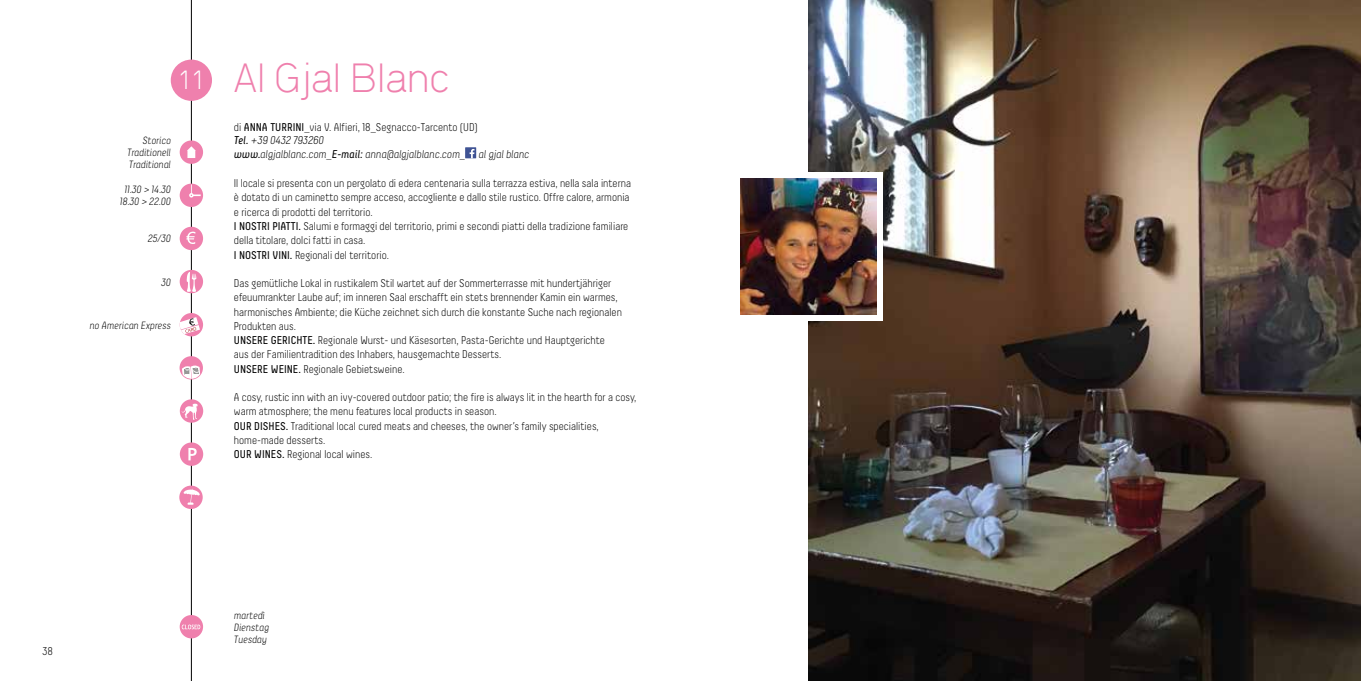
<style>
.page{position:relative;width:1361px;height:681px;background:#fff}
.page>*{position:absolute;margin:0;border:0;box-sizing:border-box;transform-origin:0 0}
.t1{font:300 37.5px "Kune";color:#ef80ad}
.t2{font:300 24px "Kune";color:#fff}
.t3{font:300 11.25px/14.2px "Decima";color:#000}
.t4{font:italic 300 11.25px/13.5px "Decima";color:#000}
.t5{font:italic 300 10.5px/12px "Decima";color:#000;text-align:justify}
.s1{font-style:normal}
.s2{font-weight:400;font-style:normal}
.s3{font-weight:400}
</style>
<div class="page">
<hr style="left:191px;top:0;width:1px;height:680px;background:#000">
<div style="left:180px;top:356px;width:23px;height:23px;background:#ef80ad;border-radius:50%"></div>
<svg style="left:182px;top:365px;width:18px;height:14px"></svg>
<div style="left:180px;top:399px;width:23px;height:23px;background:#ef80ad;border-radius:50%"></div>
<svg style="left:181px;top:403px;width:17px;height:17px"></svg>
<div style="left:180px;top:442px;width:23px;height:23px;background:#ef80ad;border-radius:50%"></div>
<svg style="left:188px;top:448px;width:9px;height:12px"></svg>
<div style="left:180px;top:183px;width:23px;height:24px;background:#ef80ad;border-radius:50%"></div>
<svg style="left:189px;top:184px;width:12px;height:13px"></svg>
<div style="left:180px;top:140px;width:23px;height:24px;background:#ef80ad;border-radius:50%"></div>
<svg style="left:187px;top:146px;width:9px;height:12px"></svg>
<div style="left:180px;top:227px;width:23px;height:23px;background:#ef80ad;border-radius:50%"></div>
<svg style="left:186px;top:231px;width:9px;height:13px"></svg>
<div style="left:180px;top:270px;width:23px;height:23px;background:#ef80ad;border-radius:50%"></div>
<svg style="left:187px;top:272px;width:9px;height:20px"></svg>
<div style="left:180px;top:313px;width:23px;height:23px;background:#ef80ad;border-radius:50%"></div>
<svg style="left:180px;top:317px;width:20px;height:17px"></svg>
<div style="left:171px;top:60px;width:41px;height:41px;background:#ef80ad;border-radius:50%"></div>
<div style="left:180px;top:614px;width:23px;height:24px;background:#ef80ad;border-radius:50%"></div>
<svg style="left:182px;top:624px;width:18px;height:5px"></svg>
<svg style="left:179px;top:485px;width:24px;height:23px"></svg>
<svg style="left:184px;top:488px;width:16px;height:16px"></svg>
<div style="left:465px;top:147px;width:11px;height:11px;background:#3f5394"></div>
<svg style="left:469px;top:149px;width:5px;height:9px"></svg>
<img style="left:808px;top:0;width:553px;height:680px">
<div style="left:733px;top:172px;width:149px;height:149px;background:#fff"></div>
<img style="left:740px;top:179px;width:136px;height:136px">
<h2 class="t2" style="left:178px;top:61px;width:28px">11</h2>
<p class="t5" style="left:127px;top:134px;width:45px;text-indent:15px">Storico Traditionell Traditional</p>
<p class="t5" style="left:120px;top:183px;width:52px;text-align:center">11.30 &gt; 14.30<br>18.30 &gt; 22.00</p>
<p class="t5" style="left:148px;top:232px;width:24px">25/30</p>
<p class="t5" style="left:161px;top:276px;width:11px">30</p>
<p class="t5" style="left:89px;top:319px;width:83px">no American Express</p>
<h1 class="t1" style="left:234px;top:48px;width:217px">Al Gjal Blanc</h1>
<p class="t4" style="left:234px;top:120px;width:297px"><span class="s1">di</span> <span class="s2">ANNA TURRINI</span><span class="s1">_via V. Alfieri, 18_Segnacco-Tarcento (UD)<br></span><span class="s3">Tel.</span> +39 0432 793260<br><span class="s3">www.</span>algjalblanc.com_<span class="s3">E-mail:</span> anna@algjalblanc.com_ al gjal blanc</p>
<p class="t3" style="left:234px;top:176px;width:399px">Il locale si presenta con un pergolato di edera centenaria sulla terrazza estiva, nella sala interna è dotato di un caminetto sempre acceso, accogliente e dallo stile rustico. Offre calore, armonia e ricerca di prodotti del territorio.<br><span class="s3">I NOSTRI PIATTI.</span> Salumi e formaggi del territorio, primi e secondi piatti della tradizione familiare della titolare, dolci fatti in casa.<br><span class="s3">I NOSTRI VINI.</span> Regionali del territorio.</p>
<p class="t3" style="left:234px;top:276px;width:389px">Das gemütliche Lokal in rustikalem Stil wartet auf der Sommerterrasse mit hundertjähriger efeuumrankter Laube auf; im inneren Saal erschafft ein stets brennender Kamin ein warmes, harmonisches Ambiente; die Küche zeichnet sich durch die konstante Suche nach regionalen Produkten aus.<br><span class="s3">UNSERE GERICHTE.</span> Regionale Wurst- und Käsesorten, Pasta-Gerichte und Hauptgerichte aus der Familientradition des Inhabers, hausgemachte Desserts.<br><span class="s3">UNSERE WEINE.</span> Regionale Gebietsweine.</p>
<p class="t3" style="left:234px;top:390px;width:404px">A cosy, rustic inn with an ivy-covered outdoor patio; the fire is always lit in the hearth for a cosy, warm atmosphere; the menu features local products in season.<br><span class="s3">OUR DISHES.</span> Traditional local cured meats and cheeses, the owner’s family specialities, home-made desserts.<br><span class="s3">OUR WINES.</span> Regional local wines.</p>
<p class="t3" style="left:43px;top:644px;width:12px">38</p>
<p class="t5" style="left:234px;top:608px;width:36px;text-align:left">martedì<br>Dienstag<br>Tuesday</p>
</div>
